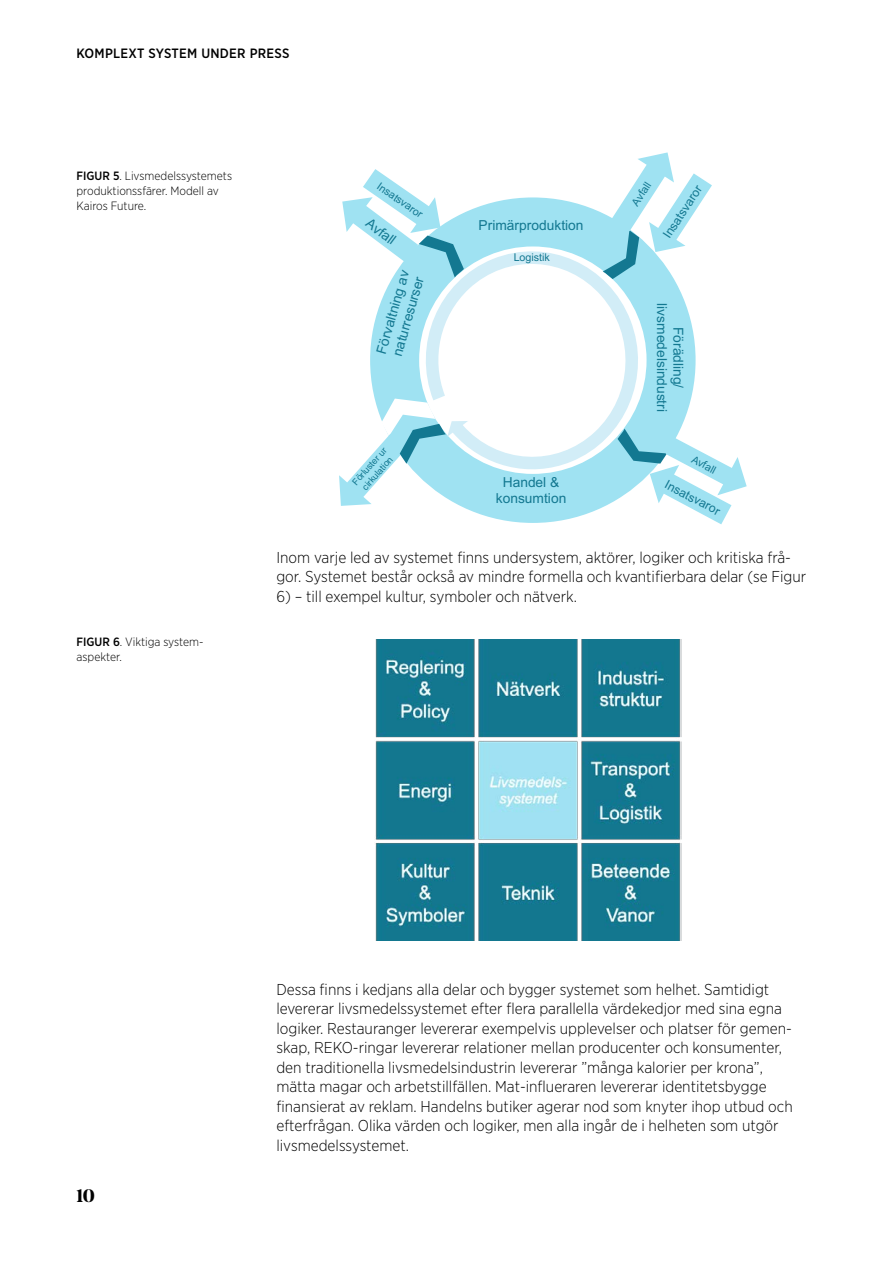
<style>
.page{position:relative;width:893px;height:1263px;background:#fff}
.page>*{position:absolute;margin:0;border:0;box-sizing:border-box;transform-origin:0 0}
.t1{font:700 18px "Noe Display";color:#000}
.t2{font:300 15.75px/19.5px "Gotham Narrow";color:#000}
.t3{font:13.8px/16px "Arial";color:#137891;text-align:center}
.t4{font:13.8px "Arial";color:#000}
.t5{font:500 13.5px "Gotham Narrow";letter-spacing:.02em;color:#000}
.t6{font:12.3px "Arial";color:#137891}
.Ruttext{font:300 12px/15px "Gotham Narrow";color:#000}
.t7{font:10.65px "Arial";color:#137891}
.t8{font:9.15px "Arial";color:#137891}
.s1{font-weight:500}
</style>
<div class="page">
<svg style="left:370px;top:197px;width:326px;height:326px;fill:#9fe2f2"></svg>
<svg style="left:412px;top:237px;width:240px;height:241px"></svg>
<svg style="left:342px;top:169px;width:122px;height:108px"></svg>
<svg style="left:603px;top:152px;width:109px;height:127px"></svg>
<svg style="left:617px;top:429px;width:130px;height:95px"></svg>
<svg style="left:339px;top:399px;width:107px;height:107px"></svg>
<img style="left:375px;top:639px;width:306px;height:302px">
<p class="t5" style="left:77px;top:44px;width:203px">KOMPLEXT SYSTEM UNDER PRESS</p>
<p class="Ruttext" style="left:77px;top:168px;width:157px"><span class="s1">FIGUR 5</span>. Livsmedelssystemets produktionssfärer. Modell av<br>Kairos Future.</p>
<p class="t4" style="left:190px;top:171px;width:44px">Figur 5</p>
<p class="t7" style="left:383px;top:179px;width:54px;rotate:35deg">Insatsvaror</p>
<p class="t3" style="left:372px;top:215px;width:35px;rotate:37deg">Avfall</p>
<p class="t3" style="left:373px;top:351px;width:88px;text-align:left;rotate:-74deg">Förvaltning av naturresurser</p>
<p class="t8" style="left:349px;top:479px;width:48px;rotate:-48deg">Förluster ur</p>
<p class="t8" style="left:359px;top:484px;width:43px;rotate:-48deg">cirkulation</p>
<p class="t3" style="left:479px;top:217px;width:106px">Primärproduktion</p>
<p class="t7" style="left:514px;top:250px;width:38px">Logistik</p>
<p class="t3" style="left:496px;top:474px;width:72px">Handel &amp; konsumtion</p>
<p class="t7" style="left:628px;top:201px;width:28px;rotate:-57deg">Avfall</p>
<p class="t6" style="left:659px;top:232px;width:62px;rotate:-57deg">Insatsvaror</p>
<p class="t3" style="left:686px;top:303px;width:110px;rotate:90deg">Förädling/ livsmedelsindustri</p>
<p class="t7" style="left:696px;top:452px;width:28px;rotate:28deg">Avfall</p>
<p class="t6" style="left:670px;top:476px;width:62px;rotate:28deg">Insatsvaror</p>
<p class="Ruttext" style="left:77px;top:634px;width:127px"><span class="s1">FIGUR 6</span>. Viktiga system&shy;aspekter.</p>
<p class="t2" style="left:276px;top:547px;width:531px">Inom varje led av systemet finns undersystem, aktörer, logiker och kritiska frå&shy;gor. Systemet består också av mindre formella och kvantifierbara delar (se Figur</p>
<p class="t2" style="left:276px;top:586px;width:302px">6) – till exempel kultur, symboler och nätverk.</p>
<p class="t1" style="left:77px;top:1184px;width:20px">10</p>
<p class="t2" style="left:276px;top:979px;width:518px">Dessa finns i kedjans alla delar och bygger systemet som helhet. Samtidigt levererar livsmedelssystemet efter flera parallella värdekedjor med sina egna logiker. Restauranger levererar exempelvis upplevelser och platser för gemen&shy;skap, REKO-ringar levererar relationer mellan producenter och konsumenter, den traditionella livsmedelsindustrin levererar ”många kalorier per krona”, mätta magar och arbetstillfällen. Mat-influeraren levererar identitetsbygge finansierat av reklam. Handelns butiker agerar nod som knyter ihop utbud och efterfrågan. Olika värden och logiker, men alla ingår de i helheten som utgör livsmedelssystemet.</p>
</div>
